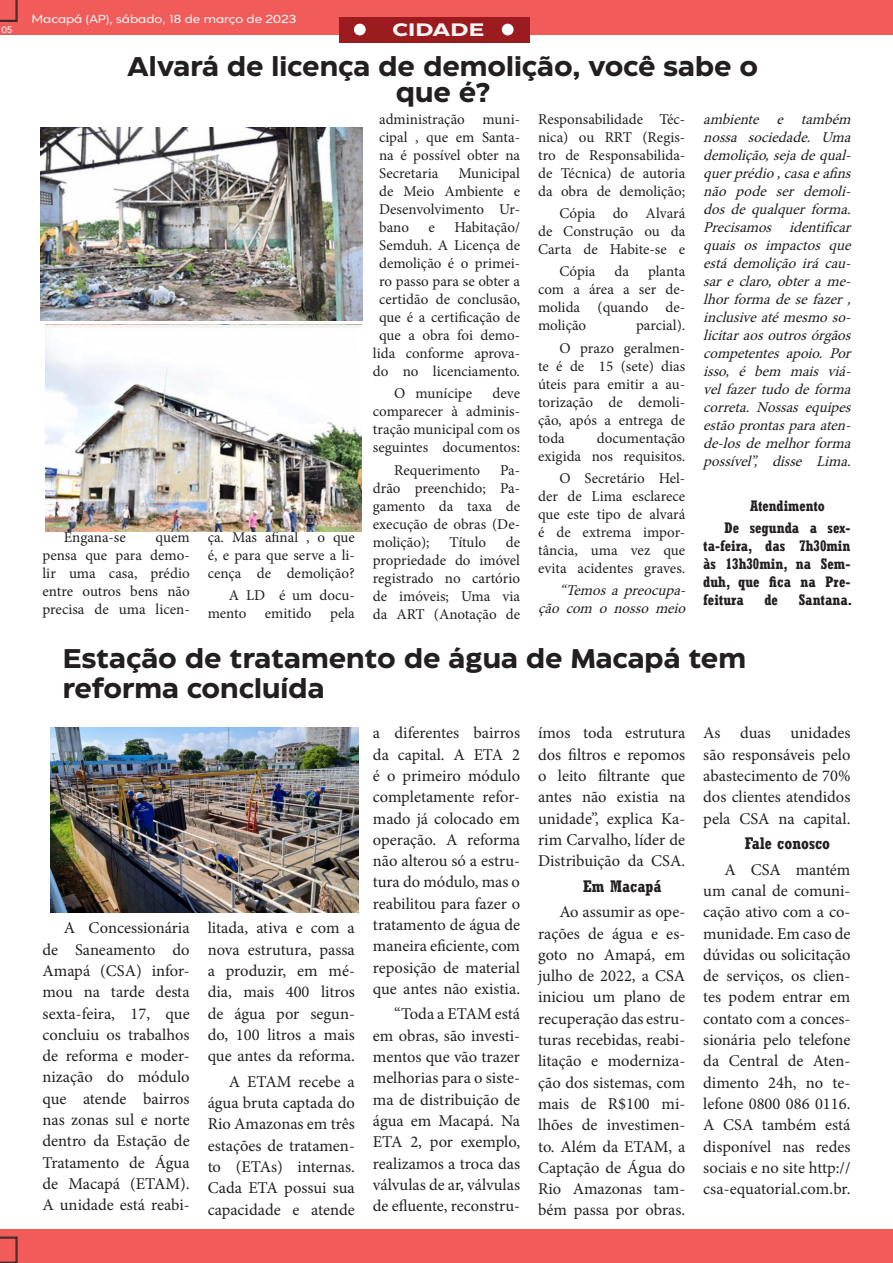
<style>
.page{position:relative;width:893px;height:1263px;background:#fff}
.page>*{position:absolute;margin:0;border:0;box-sizing:border-box;transform-origin:0 0}
.t1{font:700 27px/25.5px "Eastman Roman Trial";color:#231f20;text-align:center}
.t2{font:700 18px "Eastman Roman Trial";color:#f5f5f6;scale:1.24 1}
.t3{font:16.5px/21.3px "Minion Pro";color:#231f20;text-align:justify}
.t4{font:700 condensed 16.5px "Rockwell";color:#231f20}
.t5{font:15px/18px "Minion Pro";color:#231f20;text-align:justify}
.t6{font:italic 15px/18px "Minion Pro";letter-spacing:-.01em;color:#231f20;text-align:right}
.t7{font:700 condensed 15px/18px "Rockwell";color:#231f20;text-align:justify}
.t8{font:500 11.1px "Kentledge";color:#f8f6f7;scale:1.16 1}
.t9{font:500 9px "Kentledge";color:#fcfcfc}
</style>
<div class="page">
<div style="left:0;top:0;width:893px;height:34px;background:#f15c5a"></div>
<svg style="left:0;top:0;width:18px;height:22px"></svg>
<div style="left:340px;top:17px;width:190px;height:25px;background:#9c1b1f"></div>
<div style="left:502px;top:24px;width:12px;height:11px;background:#fff;border-radius:50%"></div>
<div style="left:354px;top:24px;width:12px;height:11px;background:#fff;border-radius:50%"></div>
<img style="left:41px;top:127px;width:321px;height:194px">
<img style="left:50px;top:727px;width:308px;height:186px">
<img style="left:46px;top:325px;width:315px;height:206px">
<div style="left:0;top:1229px;width:893px;height:34px;background:#f15c5a"></div>
<svg style="left:0;top:1236px;width:18px;height:27px"></svg>
<p class="t8" style="left:31px;top:12px;width:230px">Macapá (AP), sábado, 18 de março de 2023</p>
<p class="t9" style="left:1px;top:23px;width:12px">05</p>
<p class="t2" style="left:392px;top:16px;width:76px">CIDADE</p>
<p class="t1" style="left:127px;top:51px;width:633px">Alvará de licença de demolição, você sabe o que é?</p>
<p class="t5" style="left:43px;top:529px;width:149px;text-indent:113px">quem pensa que para demo&shy;lir uma casa, prédio entre outros bens não precisa de uma licen-</p>
<p class="t5" style="left:208px;top:528px;width:149px">ça. Mas afinal , o que é, e para que serve a li&shy;cença de demolição?</p>
<p class="t5" style="left:64px;top:529px;width:64px">Engana-se</p>
<p class="t5" style="left:208px;top:587px;width:149px;text-align:right">A LD é um docu&shy;mento emitido pela</p>
<p class="t5" style="left:379px;top:110px;width:142px">administração muni&shy;cipal , que em Santa&shy;na é possível obter na Secretaria</p>
<p class="t5" style="left:379px;top:164px;width:142px;text-indent:79px">Municipal de Meio Ambiente e Desenvolvimento Ur&shy;bano</p>
<p class="t5" style="left:373px;top:218px;width:149px;text-align:right">Habitação/<br>Semduh. A Licença de demolição é o primei&shy;ro passo para se obter a certidão de conclusão, que é a certificação de que a obra foi demo&shy;lida conforme aprova&shy;do no licenciamento.</p>
<p class="t5" style="left:394px;top:384px;width:80px">O munícipe</p>
<p class="t5" style="left:428px;top:218px;width:8px">e</p>
<p class="t5" style="left:373px;top:384px;width:149px;text-indent:120px">deve comparecer à adminis&shy;tração municipal com os seguintes documentos:</p>
<p class="t5" style="left:394px;top:461px;width:87px">Requerimento</p>
<p class="t5" style="left:373px;top:461px;width:149px;text-indent:127px">Pa&shy;drão preenchido; Pa&shy;gamento da taxa de execução de obras (De&shy;molição);</p>
<p class="t5" style="left:373px;top:533px;width:149px;text-indent:133px">de propriedade do imóvel registrado no cartório de imóveis; Uma via da ART (Anotação de</p>
<p class="t5" style="left:449px;top:533px;width:38px">Título</p>
<p class="t5" style="left:538px;top:110px;width:149px">Responsabilidade Téc&shy;nica) ou RRT (Regis&shy;tro de Responsabilida&shy;de Técnica) de autoria da obra de demolição;</p>
<p class="t5" style="left:538px;top:204px;width:149px;text-indent:21px">Cópia do Alvará de Construção ou da Carta de Habite-se e</p>
<p class="t5" style="left:559px;top:263px;width:38px">Cópia</p>
<p class="t5" style="left:614px;top:263px;width:16px">da</p>
<p class="t5" style="left:538px;top:263px;width:149px;text-indent:110px">planta com a área a ser de&shy;molida (quando de&shy;molição</p>
<p class="t5" style="left:636px;top:317px;width:51px">parcial).</p>
<p class="t5" style="left:538px;top:339px;width:149px;text-indent:21px">O prazo geralmen&shy;te é de 15 (sete) dias úteis para emitir a au&shy;torização de demoli&shy;ção, após a entrega de toda</p>
<p class="t5" style="left:538px;top:429px;width:149px;text-align:right">documentação<br>exigida nos requisitos.</p>
<p class="t5" style="left:538px;top:469px;width:149px;text-indent:21px">O Secretário Hel&shy;der de Lima esclarece que este tipo de alvará é de extrema impor&shy;tância, uma vez que evita acidentes graves.</p>
<p class="t6" style="left:538px;top:581px;width:154px">“Temos a preocupa&shy;ção com o nosso meio</p>
<p class="t6" style="left:703px;top:110px;width:154px;text-align:justify">ambiente e também nossa sociedade. Uma demolição,sej adequal&shy;querprédio,casaeafins não pode ser demoli&shy;dos de qualquer forma.<br>Precisamos identificar quais os impactos que está demolição irá cau&shy;sareclaro,obterame&shy;lhorformadesefazer, inclusiveatémesmoso&shy;licitaraosoutrosórgãos competentes apoio. Por isso, é bem mais viá&shy;velfazertudodeforma correta. Nossas equipes estãoprontasparaaten&shy;de-losdemelhorforma possível”, disse Lima.</p>
<p class="t7" style="left:750px;top:496px;width:77px">Atendimento</p>
<p class="t7" style="left:703px;top:518px;width:149px;text-indent:21px">De segunda a sex&shy;ta-feira, das 7h30min às 13h30min, na Sem&shy;duh, que fica na Pre&shy;feitura</p>
<p class="t7" style="left:764px;top:590px;width:15px">de</p>
<p class="t7" style="left:799px;top:590px;width:55px">Santana.</p>
<p class="t1" style="left:63px;top:643px;width:685px">Estação de tratamento de água de Macapá tem</p>
<p class="t1" style="left:63px;top:673px;width:263px">reforma concluída</p>
<p class="t3" style="left:43px;top:917px;width:149px;text-indent:21px">A Concessionária de Saneamento do Amapá (CSA) infor&shy;mou na tarde desta sexta-feira, 17, que concluiu os trabalhos de reforma e moder&shy;nização do módulo que atende bairros nas zonas sul e norte dentro da Estação de Tratamento de Água de Macapá (ETAM).<br>A unidade está reabi-</p>
<p class="t3" style="left:208px;top:917px;width:149px">litada, ativa e com a nova estrutura, passa a produzir, em mé&shy;dia, mais 400 litros de água por segun&shy;do, 100 litros a mais que antes da reforma.</p>
<p class="t3" style="left:208px;top:1071px;width:149px;text-indent:21px">A ETAM recebe a água bruta captada do Rio Amazonas em três estações de tratamen&shy;to (ETAs) internas.<br>Cada ETA possui sua capacidade e atende</p>
<p class="t3" style="left:373px;top:722px;width:149px">a diferentes bairros da capital. A ETA 2 é o primeiro módulo completamente refor&shy;mado já colocado em operação. A reforma não alterou só a estru&shy;tura do módulo, mas o reabilitou para fazer o tratamento de água de maneira eficiente, com reposição de material que antes não existia.</p>
<p class="t3" style="left:373px;top:1004px;width:149px;text-indent:21px">“Toda a ETAM está em obras, são investi&shy;mentos que vão trazer melhorias para o siste&shy;ma de distribuição de água em Macapá. Na ETA 2, por exemplo, realizamos a troca das válvulas de ar, válvulas de efluente, reconstru-</p>
<p class="t3" style="left:538px;top:722px;width:149px">ímos toda estrutura dos filtros e repomos o leito filtrante que antes não existia na unidade”, explica Ka&shy;rim Carvalho, líder de Distribuição da CSA.</p>
<p class="t4" style="left:583px;top:876px;width:80px">Em Macapá</p>
<p class="t3" style="left:538px;top:901px;width:149px;text-indent:21px">Ao assumir as ope&shy;rações de água e es&shy;goto no Amapá, em julho de 2022, a CSA iniciou um plano de recuperação das estru&shy;turas recebidas, reabi&shy;litação e moderniza&shy;ção dos sistemas, com mais de R$100 mi&shy;lhões de investimen&shy;to. Além da ETAM, a Captação de Água do Rio Amazonas tam&shy;bém passa por obras.</p>
<p class="t3" style="left:703px;top:722px;width:149px">As duas unidades são responsáveis pelo abastecimento de 70% dos clientes atendidos pela CSA na capital.</p>
<p class="t4" style="left:745px;top:833px;width:87px">Fale conosco</p>
<p class="t3" style="left:703px;top:859px;width:149px;text-indent:21px">A CSA mantém um canal de comuni&shy;cação ativo com a co&shy;munidade. Em caso de dúvidas ou solicitação de serviços, os clien&shy;tes podem entrar em contato com a conces&shy;sionária pelo telefone da Central de Aten&shy;dimento 24h, no te&shy;lefone 0800 086 0116.<br>A CSA também está disponível nas redes sociais e no site http:// csa-equatorial.com.br.</p>
</div>
